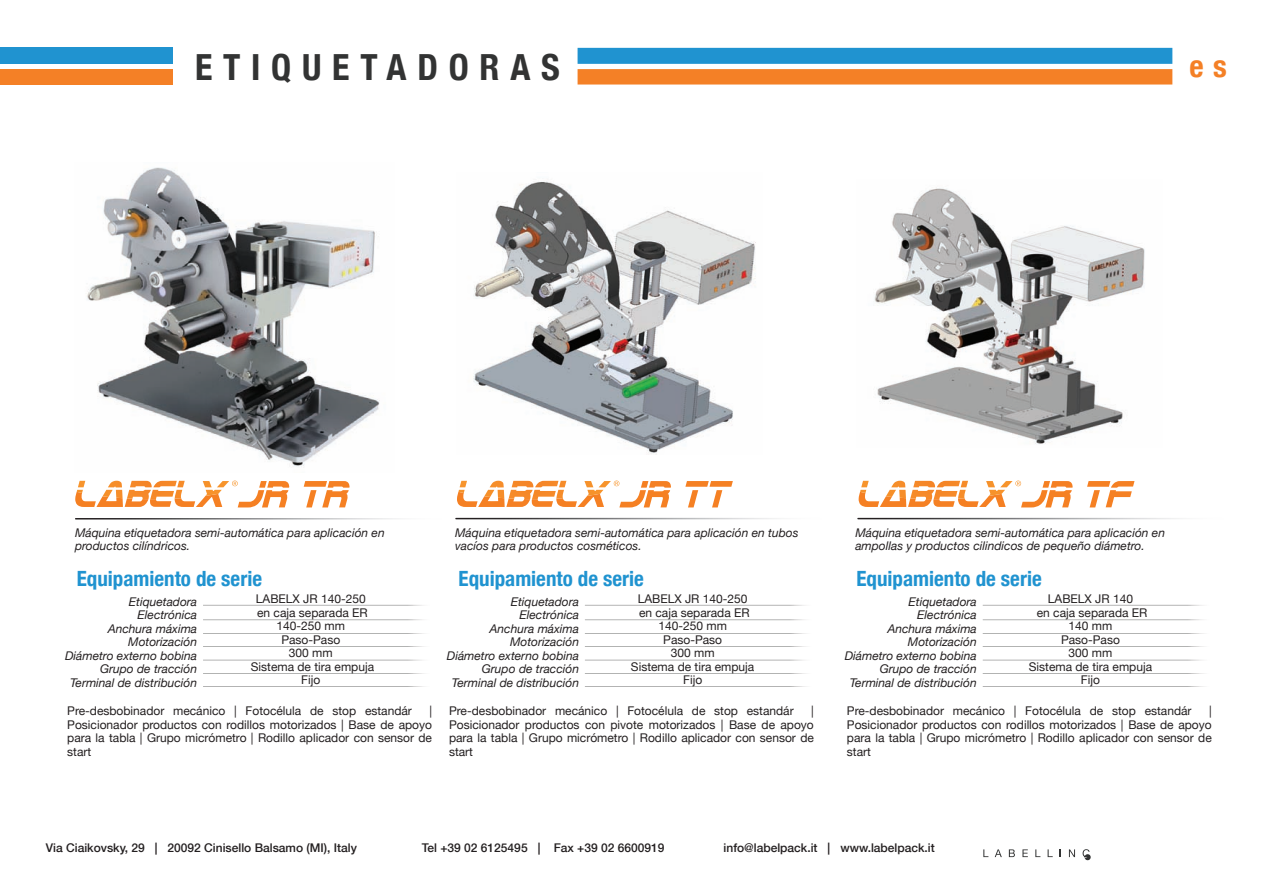
<style>
.page{position:relative;width:1263px;height:893px;background:#fff}
.page>*{position:absolute;margin:0;border:0;box-sizing:border-box;transform-origin:0 0}
.t1{font:700 condensed 36px "Helvetica Neue";letter-spacing:.3em;color:#323333}
.t2{font:700 condensed 30.75px "Helvetica Neue";color:#f48026}
.t3{font:700 condensed 21px "Helvetica Neue";color:#2093d0}
.t4{font:12px/13.5px "Helvetica Neue";color:#231f20;text-align:center}
.t5{font:italic 12px/13.5px "Helvetica Neue";color:#231f20;text-align:right}
.t6{font:500 12px "Helvetica Neue";color:#231f20}
</style>
<div class="page">
<img style="left:87px;top:167px;width:293px;height:300px">
<img style="left:473px;top:181px;width:283px;height:273px">
<img style="left:874px;top:188px;width:271px;height:256px">
<svg style="left:203px;top:620px;width:213px;height:1px"></svg>
<svg style="left:203px;top:605px;width:220px;height:1px"></svg>
<svg style="left:203px;top:633px;width:221px;height:1px"></svg>
<svg style="left:203px;top:646px;width:221px;height:1px"></svg>
<svg style="left:203px;top:660px;width:219px;height:1px"></svg>
<svg style="left:203px;top:673px;width:221px;height:1px"></svg>
<svg style="left:585px;top:620px;width:213px;height:1px"></svg>
<svg style="left:585px;top:605px;width:220px;height:1px"></svg>
<svg style="left:585px;top:633px;width:221px;height:1px"></svg>
<svg style="left:585px;top:646px;width:221px;height:1px"></svg>
<svg style="left:585px;top:660px;width:219px;height:1px"></svg>
<svg style="left:585px;top:673px;width:221px;height:1px"></svg>
<svg style="left:857px;top:518px;width:367px;height:1px"></svg>
<svg style="left:455px;top:518px;width:367px;height:1px"></svg>
<svg style="left:75px;top:518px;width:367px;height:1px"></svg>
<svg style="left:457px;top:481px;width:214px;height:26px"></svg>
<svg style="left:685px;top:481px;width:48px;height:26px"></svg>
<svg style="left:859px;top:480px;width:214px;height:27px"></svg>
<svg style="left:1087px;top:481px;width:47px;height:26px"></svg>
<svg style="left:75px;top:481px;width:214px;height:26px"></svg>
<svg style="left:304px;top:481px;width:46px;height:26px"></svg>
<svg style="left:983px;top:849px;width:5px;height:8px"></svg>
<svg style="left:995px;top:849px;width:7px;height:8px"></svg>
<svg style="left:1009px;top:849px;width:6px;height:8px"></svg>
<svg style="left:1022px;top:849px;width:6px;height:8px"></svg>
<svg style="left:1035px;top:849px;width:5px;height:8px"></svg>
<svg style="left:1047px;top:849px;width:6px;height:8px"></svg>
<svg style="left:1069px;top:849px;width:6px;height:8px"></svg>
<svg style="left:1082px;top:849px;width:9px;height:11px"></svg>
<svg style="left:578px;top:48px;width:594px;height:37px;background:#9a9b90"></svg>
<div style="left:0;top:69px;width:173px;height:16px;background:#f48026"></div>
<div style="left:0;top:48px;width:173px;height:16px;background:#2093d0"></div>
<svg style="left:983px;top:620px;width:213px;height:1px"></svg>
<svg style="left:983px;top:605px;width:220px;height:1px"></svg>
<svg style="left:983px;top:633px;width:221px;height:1px"></svg>
<svg style="left:983px;top:646px;width:221px;height:1px"></svg>
<svg style="left:983px;top:660px;width:219px;height:1px"></svg>
<svg style="left:983px;top:673px;width:221px;height:1px"></svg>
<h1 class="t1" style="left:195px;top:45px;width:366px">ETIQUETADORAS</h1>
<h2 class="t2" style="left:1189px;top:48px;width:39px">e s</h2>
<p class="t5" style="left:75px;top:525px;width:311px;text-align:left">Máquina etiquetadora semi-automática para aplicación en productos cilíndricos.</p>
<p class="t5" style="left:455px;top:525px;width:345px;text-align:left">Máquina etiquetadora semi-automática para aplicación en tubos vacíos para productos cosméticos.</p>
<p class="t5" style="left:855px;top:525px;width:311px;text-align:left">Máquina etiquetadora semi-automática para aplicación en ampollas y productos cilindicos de pequeño diámetro.</p>
<h3 class="t3" style="left:77px;top:566px;width:187px">Equipamiento de serie</h3>
<p class="t5" style="left:65px;top:594px;width:134px">Etiquetadora<br>Electrónica<br>Anchura máxima<br>Motorización<br>Diámetro externo bobina<br>Grupo de tracción<br>Terminal de distribución</p>
<p class="t4" style="left:251px;top:592px;width:125px">LABELX JR 140-250 en caja separada ER<br>140-250 mm<br>Paso-Paso<br>300 mm<br>Sistema de tira empuja<br>Fijo</p>
<p class="t4" style="left:67px;top:704px;width:366px;text-align:justify;text-indent:362px">| Posicionador productos con rodillos motorizados | Base de apoyo para la tabla | Grupo micrómetro | Rodillo aplicador con sensor de start</p>
<p class="t4" style="left:67px;top:704px;width:346px">Pre-desbobinador mecánico | Fotocélula de stop estandár</p>
<h3 class="t3" style="left:459px;top:566px;width:187px">Equipamiento de serie</h3>
<p class="t5" style="left:447px;top:594px;width:134px">Etiquetadora<br>Electrónica<br>Anchura máxima<br>Motorización<br>Diámetro externo bobina<br>Grupo de tracción<br>Terminal de distribución</p>
<p class="t4" style="left:631px;top:592px;width:125px">LABELX JR 140-250 en caja separada ER<br>140-250 mm<br>Paso-Paso<br>300 mm<br>Sistema de tira empuja<br>Fijo</p>
<p class="t4" style="left:449px;top:704px;width:346px">Pre-desbobinador mecánico | Fotocélula de stop estandár</p>
<p class="t4" style="left:449px;top:704px;width:366px;text-align:justify;text-indent:362px">| Posicionador productos con pivote motorizados | Base de apoyo para la tabla | Grupo micrómetro | Rodillo aplicador con sensor de start</p>
<h3 class="t3" style="left:856px;top:566px;width:187px">Equipamiento de serie</h3>
<p class="t5" style="left:845px;top:594px;width:134px">Etiquetadora<br>Electrónica<br>Anchura máxima<br>Motorización<br>Diámetro externo bobina<br>Grupo de tracción<br>Terminal de distribución</p>
<p class="t4" style="left:1029px;top:592px;width:125px">LABELX JR 140<br>en caja separada ER<br>140 mm<br>Paso-Paso<br>300 mm<br>Sistema de tira empuja<br>Fijo</p>
<p class="t4" style="left:847px;top:704px;width:346px">Pre-desbobinador mecánico | Fotocélula de stop estandár</p>
<p class="t4" style="left:847px;top:704px;width:366px;text-align:justify;text-indent:362px">| Posicionador productos con rodillos motorizados | Base de apoyo para la tabla | Grupo micrómetro | Rodillo aplicador con sensor de start</p>
<p class="t6" style="left:46px;top:841px;width:313px">Via Ciaikovsky, 29 | 20092 Cinisello Balsamo (MI), Italy</p>
<p class="t6" style="left:422px;top:841px;width:244px">Tel +39 02 6125495 | Fax +39 02 6600919</p>
<p class="t6" style="left:723px;top:841px;width:213px">info@labelpack.it | www.labelpack.it</p>
</div>
